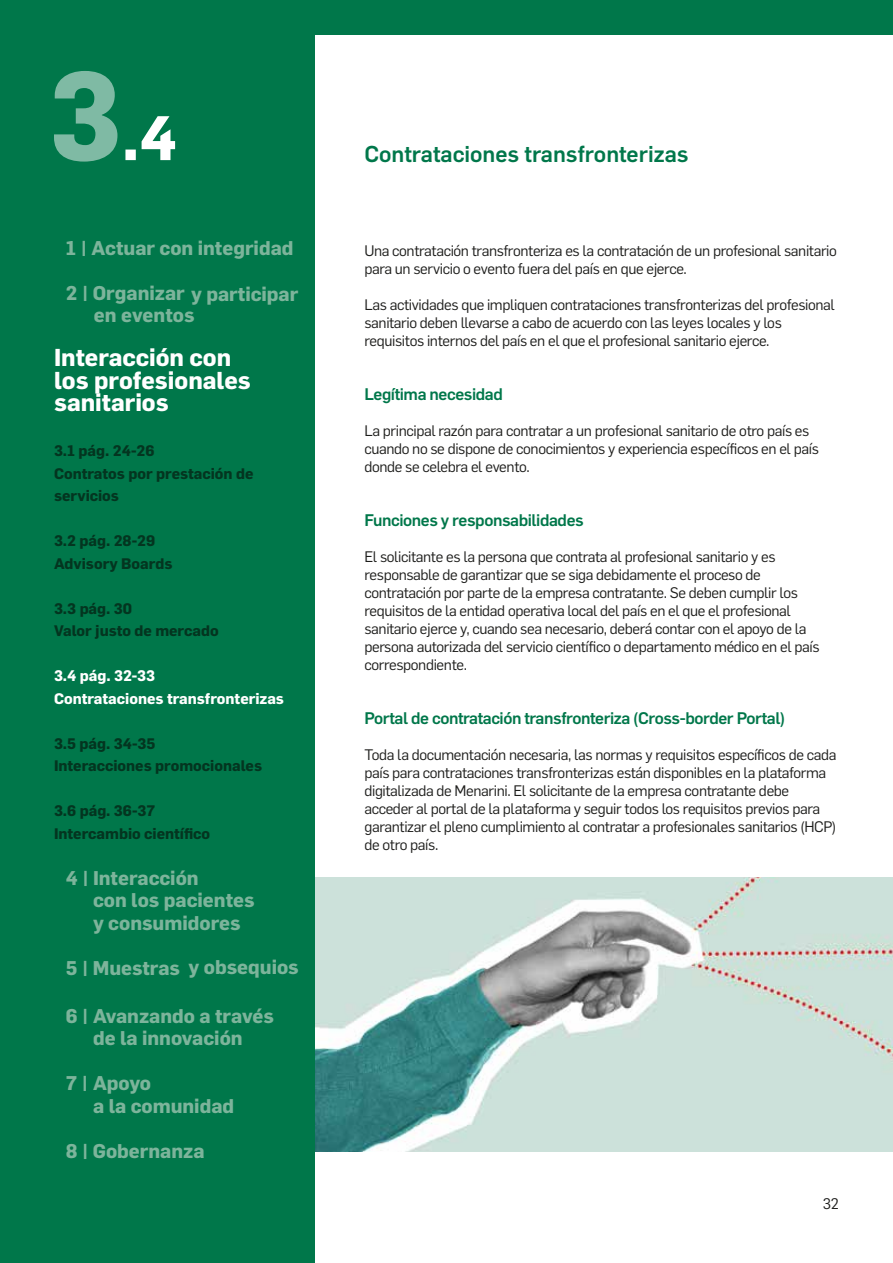
<style>
.page{position:relative;width:893px;height:1263px;background:#fff}
.page>*{position:absolute;margin:0;border:0;box-sizing:border-box;transform-origin:0 0}
.t1{font:700 24px/22.5px "Flama";color:#fff}
.t2{font:500 22.5px "Flama";color:#00774a}
.t3{font:700 19.5px/22.5px "Flama";color:#7db49b}
.t4{font:500 16.5px "Flama";letter-spacing:-.025em;color:#00774a}
.t5{font:15px/18px "Flama";letter-spacing:-.025em;color:#1d1d1b}
.t6{font:700 15px/22.5px "Flama";color:#043520}
.t7{font:700 15px/22.5px "Flama";color:#fff}
</style>
<div class="page">
<img style="left:315px;top:878px;width:578px;height:273px">
<div style="left:0;top:0;width:315px;height:1263px;background:#00774a"></div>
<div style="left:0;top:0;width:893px;height:34px;background:#00774a"></div>
<svg style="left:125px;top:116px;width:50px;height:44px"></svg>
<svg style="left:54px;top:71px;width:63px;height:91px"></svg>
<h3 class="t3" style="left:66px;top:236px;width:229px">1 | Actuar con integridad</h3>
<h3 class="t3" style="left:66px;top:281px;width:234px">2 | Organizar y participar</h3>
<h3 class="t3" style="left:94px;top:303px;width:102px">en eventos</h3>
<h1 class="t1" style="left:54px;top:345px;width:198px">Interacción con los profesionales sanitarios</h1>
<p class="t6" style="left:54px;top:439px;width:201px">3.1 pág. 24-26<br>Contratos por prestación de servicios</p>
<p class="t6" style="left:54px;top:529px;width:120px">3.2 pág. 28-29<br>Advisory Boards</p>
<p class="t6" style="left:54px;top:596px;width:166px">3.3 pág. 30<br>Valor justo de mercado</p>
<p class="t7" style="left:54px;top:664px;width:232px">3.4 pág. 32-33<br>Contrataciones transfronterizas</p>
<p class="t6" style="left:54px;top:731px;width:210px">3.5 pág. 34-35<br>Interacciones promocionales</p>
<p class="t6" style="left:54px;top:799px;width:158px">3.6 pág. 36-37<br>Intercambio científico</p>
<h3 class="t3" style="left:93px;top:865px;width:163px;text-indent:-27px">4 | Interacción<br>con los pacientes y consumidores</h3>
<h3 class="t3" style="left:66px;top:955px;width:234px">5 | Muestras y obsequios</h3>
<h3 class="t3" style="left:66px;top:1003px;width:209px;text-align:center">6 | Avanzando a través de la innovación</h3>
<h3 class="t3" style="left:93px;top:1071px;width:143px;text-indent:-27px">7 | Apoyo<br>a la comunidad</h3>
<h3 class="t3" style="left:66px;top:1138px;width:140px">8 | Gobernanza</h3>
<h2 class="t2" style="left:364px;top:137px;width:326px">Contrataciones transfronterizas</h2>
<p class="t5" style="left:364px;top:241px;width:474px">Una contratación transfronteriza es la contratación de un profesional sanitario para un servicio o evento fuera del país en que ejerce.</p>
<p class="t5" style="left:364px;top:295px;width:472px">Las actividades que impliquen contrataciones transfronterizas del profesional sanitario deben llevarse a cabo de acuerdo con las leyes locales y los requisitos internos del país en el que el profesional sanitario ejerce.</p>
<p class="t4" style="left:364px;top:382px;width:140px">Legítima necesidad</p>
<p class="t5" style="left:364px;top:421px;width:456px">La principal razón para contratar a un profesional sanitario de otro país es cuando no se dispone de conocimientos y experiencia específicos en el país donde se celebra el evento.</p>
<p class="t4" style="left:364px;top:508px;width:221px">Funciones y responsabilidades</p>
<p class="t5" style="left:364px;top:547px;width:457px">El solicitante es la persona que contrata al profesional sanitario y es responsable de garantizar que se siga debidamente el proceso de contratación por parte de la empresa contratante. Se deben cumplir los requisitos de la entidad operativa local del país en el que el profesional sanitario ejerce y, cuando sea necesario, deberá contar con el apoyo de la persona autorizada del servicio científico o departamento médico en el país correspondiente.</p>
<p class="t4" style="left:364px;top:706px;width:422px">Portal de contratación transfronteriza (Cross-border Portal)</p>
<p class="t5" style="left:364px;top:745px;width:473px">Toda la documentación necesaria, las normas y requisitos específicos de cada país para contrataciones transfronterizas están disponibles en la plataforma digitalizada de Menarini. El solicitante de la empresa contratante debe acceder al portal de la plataforma y seguir todos los requisitos previos para garantizar el pleno cumplimiento al contratar a profesionales sanitarios (HCP) de otro país.</p>
<p class="t5" style="left:823px;top:1194px;width:18px">32</p>
</div>
